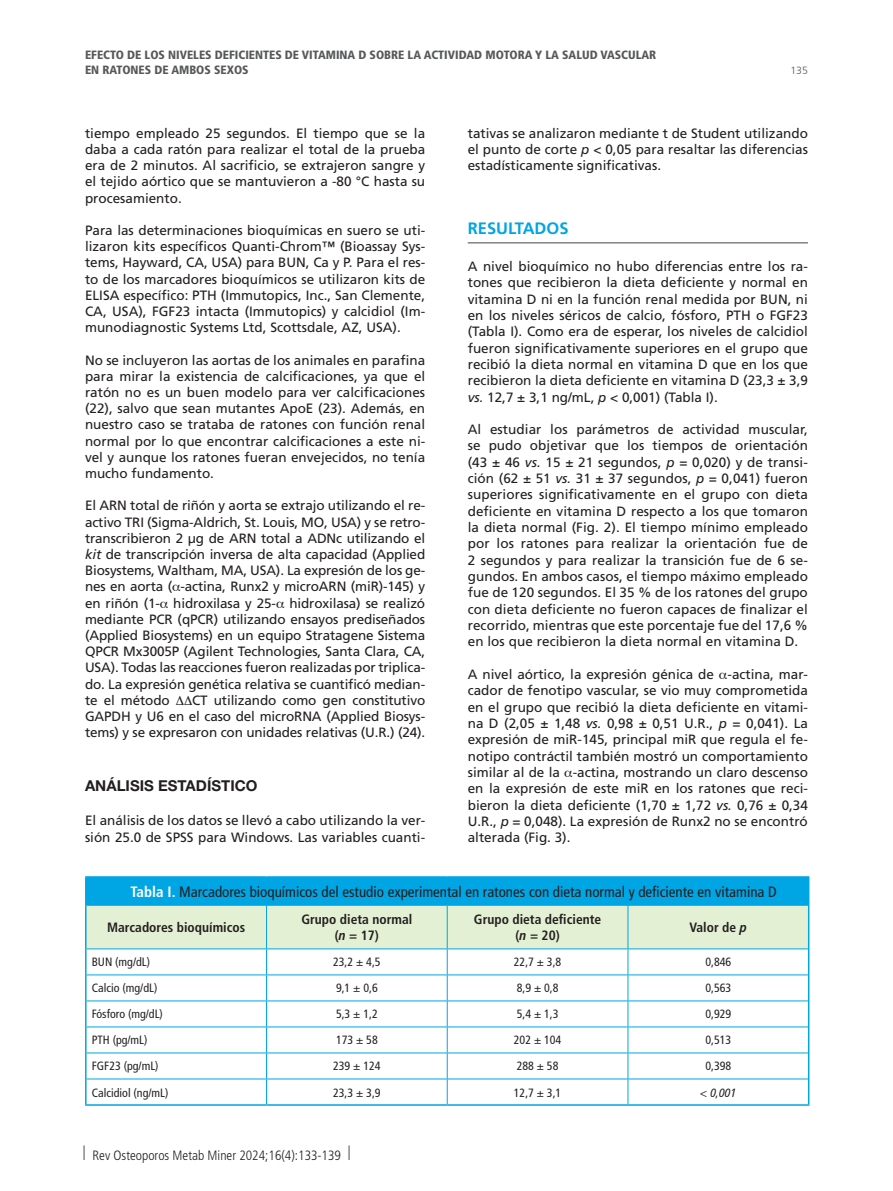
<style>
.page{position:relative;width:893px;height:1191px;background:#fff}
.page>*{position:absolute;margin:0;border:0;box-sizing:border-box;transform-origin:0 0}
.Ladillo_1{font:700 16.5px "Frutiger LT Pro";color:#00a5e3}
.Titulo_tabla{font:condensed 15px "Frutiger LT Pro";color:#231f20}
.Ladillo_2{font:700 15px "Helvetica Neue LT Std";color:#231f20}
.BASE_TEXTO_ROOM{font:13.5px/16.4px "Frutiger LT Pro";color:#231f20;text-align:justify}
.CABECERA_TABLA{font:700 condensed 13.5px "Frutiger LT Pro";color:#231f20}
.t1{font:300 condensed 13.5px "Frutiger LT Pro";color:#231f20}
.INTERIOR_TABLA{font:condensed 12px "Frutiger LT Pro";color:#231f20}
.t2{font:900 condensed 12px "Frutiger LT Pro";color:#57585a}
.INTERIOR_TABLA-2{font:italic condensed 12px "Frutiger LT Pro";color:#231f20}
.t3{font:300 10.5px "Frutiger LT Pro";color:#57585a}
.s1{font-style:italic}
.s2{font-weight:700;color:#fff}
.s3{color:#808285}
</style>
<div class="page">
<hr style="left:468px;top:242px;width:340px;height:1px;background:#808285">
<hr style="left:85px;top:876px;width:181px;height:1px;background:#00a5e3">
<hr style="left:85px;top:877px;width:2px;height:28px;background:#00a5e3">
<hr style="left:266px;top:876px;width:181px;height:1px;background:#00a5e3">
<hr style="left:447px;top:876px;width:181px;height:1px;background:#00a5e3">
<hr style="left:628px;top:876px;width:181px;height:1px;background:#00a5e3">
<hr style="left:85px;top:905px;width:2px;height:44px;background:#00a5e3">
<hr style="left:85px;top:949px;width:2px;height:26px;background:#00a5e3">
<hr style="left:85px;top:975px;width:2px;height:26px;background:#00a5e3">
<hr style="left:85px;top:1001px;width:2px;height:26px;background:#00a5e3">
<hr style="left:85px;top:1027px;width:2px;height:26px;background:#00a5e3">
<hr style="left:85px;top:1053px;width:2px;height:26px;background:#00a5e3">
<hr style="left:85px;top:1079px;width:2px;height:25px;background:#00a5e3">
<hr style="left:85px;top:1104px;width:181px;height:1px;background:#00a5e3">
<hr style="left:266px;top:1104px;width:181px;height:1px;background:#00a5e3">
<hr style="left:447px;top:1104px;width:181px;height:1px;background:#00a5e3">
<hr style="left:628px;top:1104px;width:181px;height:1px;background:#00a5e3">
<svg style="left:86px;top:877px;width:723px;height:227px"></svg>
<p class="t2" style="left:85px;top:47px;width:14px">EFECTO</p>
<p class="t2" style="left:127px;top:47px;width:25px">DE LOS</p>
<p class="t2" style="left:168px;top:47px;width:26px">NIVELES</p>
<p class="t2" style="left:215px;top:47px;width:7px">DEFICIENTES</p>
<p class="t2" style="left:285px;top:47px;width:32px">DE VITAMINA</p>
<p class="t2" style="left:358px;top:47px;width:19px">D SOBRE</p>
<p class="t2" style="left:408px;top:47px;width:24px">LA ACTI</p>
<p class="t2" style="left:448px;top:47px;width:15px">VIDAD</p>
<p class="t2" style="left:485px;top:47px;width:9px">MOTORA</p>
<p class="t2" style="left:535px;top:47px;width:108px">Y LA SALUD VASCULAR</p>
<p class="t2" style="left:85px;top:62px;width:26px">EN RATONES</p>
<p class="t2" style="left:154px;top:62px;width:26px">DE AMBOS</p>
<p class="t2" style="left:214px;top:62px;width:28px">SEXOS</p>
<p class="t3" style="left:790px;top:64px;width:19px">135</p>
<p class="BASE_TEXTO_ROOM" style="left:85px;top:125px;width:342px">tiempo empleado 25 segundos. El tiempo que se la daba a cada ratón para realizar el total de la prueba era de 2 minutos. Al sacrificio, se extrajeron sangre y el tejido aórtico que se mantuvieron a -80 °C hasta su procesamiento.</p>
<p class="BASE_TEXTO_ROOM" style="left:85px;top:222px;width:342px">Para las determinaciones bioquímicas en suero se uti&shy;lizaron kits específicos Quanti-Chrom™ (Bioassay Sys&shy;tems, Hayward, CA, USA) para BUN, Ca y P. Para el res&shy;to de los marcadores bioquímicos se utilizaron kits de ELISA específico: PTH (Immutopics, Inc., San Clemente, CA, USA), FGF23 intacta (Immutopics) y calcidiol (Im&shy;munodiagnostic Systems Ltd, Scottsdale, AZ, USA).</p>
<p class="BASE_TEXTO_ROOM" style="left:85px;top:352px;width:342px">No se incluyeron las aortas de los animales en parafina para mirar la existencia de calcificaciones, ya que el ratón no es un buen modelo para ver calcificaciones (22), salvo que sean mutantes ApoE (23). Además, en nuestro caso se trataba de ratones con función renal normal por lo que encontrar calcificaciones a este ni&shy;vel y aunque los ratones fueran envejecidos, no tenía mucho fundamento.</p>
<p class="BASE_TEXTO_ROOM" style="left:85px;top:497px;width:342px">El ARN total de riñón y aorta se extrajo utilizando el re&shy;activo TRI (Sigma-Aldrich, St. Louis, MO, USA) y se retro&shy;transcribieron 2 µg de ARN total a ADNc utilizando el <span class="s1">kit</span> de transcripción inversa de alta capacidad (Applied Biosystems, Waltham, MA, USA). La expresión de los ge&shy;nes en aorta ( -actina, Runx2 y microARN (miR)-145) y en riñón (1- hidroxilasa y 25- hidroxilasa) se realizó mediante PCR (qPCR) utilizando ensayos prediseñados (Applied Biosystems) en un equipo Stratagene Sistema QPCR Mx3005P (Agilent Technologies, Santa Clara, CA, USA). Todas las reacciones fueron realizadas por triplica&shy;do. La expresión genética relativa se cuantificó median&shy;te el método</p>
<p class="BASE_TEXTO_ROOM" style="left:85px;top:692px;width:342px;text-indent:107px">CT utilizando como gen constitutivo GAPDH y U6 en el caso del microRNA (Applied Biosys&shy;tems) y se expresaron con unidades relativas (U.R.) (24).</p>
<p class="Ladillo_2" style="left:85px;top:776px;width:174px">ANÁLISIS ESTADÍSTICO</p>
<p class="BASE_TEXTO_ROOM" style="left:85px;top:812px;width:342px">El análisis de los datos se llevó a cabo utilizando la ver&shy;sión 25.0 de SPSS para Windows. Las variables cuanti-</p>
<p class="BASE_TEXTO_ROOM" style="left:468px;top:125px;width:342px">tativas se analizaron mediante t de Student utilizando el punto de corte <span class="s1">p</span> &lt; 0,05 para resaltar las diferencias estadísticamente significativas.</p>
<p class="Ladillo_1" style="left:468px;top:218px;width:102px">RESULTADOS</p>
<p class="BASE_TEXTO_ROOM" style="left:468px;top:258px;width:342px">A nivel bioquímico no hubo diferencias entre los ra&shy;tones que recibieron la dieta deficiente y normal en vitamina D ni en la función renal medida por BUN, ni en los niveles séricos de calcio, fósforo, PTH o FGF23 (Tabla I). Como era de esperar, los niveles de calcidiol fueron significativamente superiores en el grupo que recibió la dieta normal en vitamina D que en los que recibieron la dieta deficiente en vitamina D (23,3 ± 3,9 <span class="s1">vs.</span> 12,7 ± 3,1 ng/mL, <span class="s1">p</span> &lt; 0,001) (Tabla I).</p>
<p class="BASE_TEXTO_ROOM" style="left:468px;top:421px;width:342px">Al estudiar los parámetros de actividad muscular, se pudo objetivar que los tiempos de orientación (43 ± 46 <span class="s1">vs.</span> 15 ± 21 segundos, <span class="s1">p</span> = 0,020) y de transi&shy;ción (62 ± 51 <span class="s1">vs.</span> 31 ± 37 segundos, <span class="s1">p</span> = 0,041) fueron superiores significativamente en el grupo con dieta deficiente en vitamina D respecto a los que tomaron la dieta normal (Fig. 2). El tiempo mínimo empleado por los ratones para realizar la orientación fue de 2 segundos y para realizar la transición fue de 6 se&shy;gundos. En ambos casos, el tiempo máximo empleado fue de 120 segundos. El 35 % de los ratones del grupo con dieta deficiente no fueron capaces de finalizar el recorrido, mientras que este porcentaje fue del 17,6 % en los que recibieron la dieta normal en vitamina D.</p>
<p class="BASE_TEXTO_ROOM" style="left:468px;top:666px;width:342px">A nivel aórtico, la expresión génica de -actina, mar&shy;cador de fenotipo vascular, se vio muy comprometida en el grupo que recibió la dieta deficiente en vitami&shy;na D (2,05 ± 1,48 <span class="s1">vs.</span> 0,98 ± 0,51 U.R., <span class="s1">p</span> = 0,041). La expresión de miR-145, principal miR que regula el fe&shy;notipo contráctil también mostró un comportamiento similar al de la -actina, mostrando un claro descenso en la expresión de este miR en los ratones que reci&shy;bieron la dieta deficiente (1,70 ± 1,72 <span class="s1">vs.</span> 0,76 ± 0,34<br>U.R., <span class="s1">p</span> = 0,048). La expresión de Runx2 no se encontró alterada (Fig. 3).</p>
<p class="Titulo_tabla" style="left:131px;top:882px;width:648px"><span class="s2">Tabla I.</span> Marcadores bioquímicos del estudio experimental en ratones con dieta normal y deficiente en vitamina D</p>
<p class="CABECERA_TABLA" style="left:107px;top:919px;width:140px">Marcadores bioquímicos</p>
<p class="CABECERA_TABLA" style="left:474px;top:911px;width:129px">Grupo dieta deficiente</p>
<p class="CABECERA_TABLA" style="left:515px;top:927px;width:46px">(<span class="s1">n</span> = 20)</p>
<p class="CABECERA_TABLA" style="left:301px;top:911px;width:112px">Grupo dieta normal</p>
<p class="CABECERA_TABLA" style="left:335px;top:927px;width:46px">(<span class="s1">n</span> = 17)</p>
<p class="CABECERA_TABLA" style="left:690px;top:919px;width:59px">Valor de <span class="s1">p</span></p>
<p class="INTERIOR_TABLA" style="left:92px;top:955px;width:60px">BUN (mg/dL)</p>
<p class="INTERIOR_TABLA" style="left:333px;top:955px;width:49px">23,2 ± 4,5</p>
<p class="INTERIOR_TABLA" style="left:514px;top:955px;width:49px">22,7 ± 3,8</p>
<p class="INTERIOR_TABLA" style="left:705px;top:955px;width:27px">0,846</p>
<p class="INTERIOR_TABLA" style="left:92px;top:981px;width:67px">Calcio (mg/dL)</p>
<p class="INTERIOR_TABLA" style="left:336px;top:981px;width:43px">9,1 ± 0,6</p>
<p class="INTERIOR_TABLA" style="left:517px;top:981px;width:43px">8,9 ± 0,8</p>
<p class="INTERIOR_TABLA" style="left:705px;top:981px;width:27px">0,563</p>
<p class="INTERIOR_TABLA" style="left:92px;top:1007px;width:73px">Fósforo (mg/dL)</p>
<p class="INTERIOR_TABLA" style="left:336px;top:1007px;width:43px">5,3 ± 1,2</p>
<p class="INTERIOR_TABLA" style="left:517px;top:1007px;width:43px">5,4 ± 1,3</p>
<p class="INTERIOR_TABLA" style="left:705px;top:1007px;width:27px">0,929</p>
<p class="INTERIOR_TABLA" style="left:92px;top:1033px;width:57px">PTH (pg/mL)</p>
<p class="INTERIOR_TABLA" style="left:336px;top:1033px;width:43px">173 ± 58</p>
<p class="INTERIOR_TABLA" style="left:514px;top:1033px;width:49px">202 ± 104</p>
<p class="INTERIOR_TABLA" style="left:705px;top:1033px;width:27px">0,513</p>
<p class="INTERIOR_TABLA" style="left:92px;top:1059px;width:68px">FGF23 (pg/mL)</p>
<p class="INTERIOR_TABLA" style="left:333px;top:1059px;width:49px">239 ± 124</p>
<p class="INTERIOR_TABLA" style="left:517px;top:1059px;width:43px">288 ± 58</p>
<p class="INTERIOR_TABLA" style="left:705px;top:1059px;width:27px">0,398</p>
<p class="INTERIOR_TABLA" style="left:92px;top:1085px;width:78px">Calcidiol (ng/mL)</p>
<p class="INTERIOR_TABLA" style="left:333px;top:1085px;width:49px">23,3 ± 3,9</p>
<p class="INTERIOR_TABLA" style="left:514px;top:1085px;width:49px">12,7 ± 3,1</p>
<p class="INTERIOR_TABLA-2" style="left:700px;top:1085px;width:38px">&lt; 0,001</p>
<p class="t1" style="left:83px;top:1147px;width:269px"><span class="s3">❘</span> Rev Osteoporos Metab Miner 2024;16(4):133-139 <span class="s3">❘</span></p>
</div>
